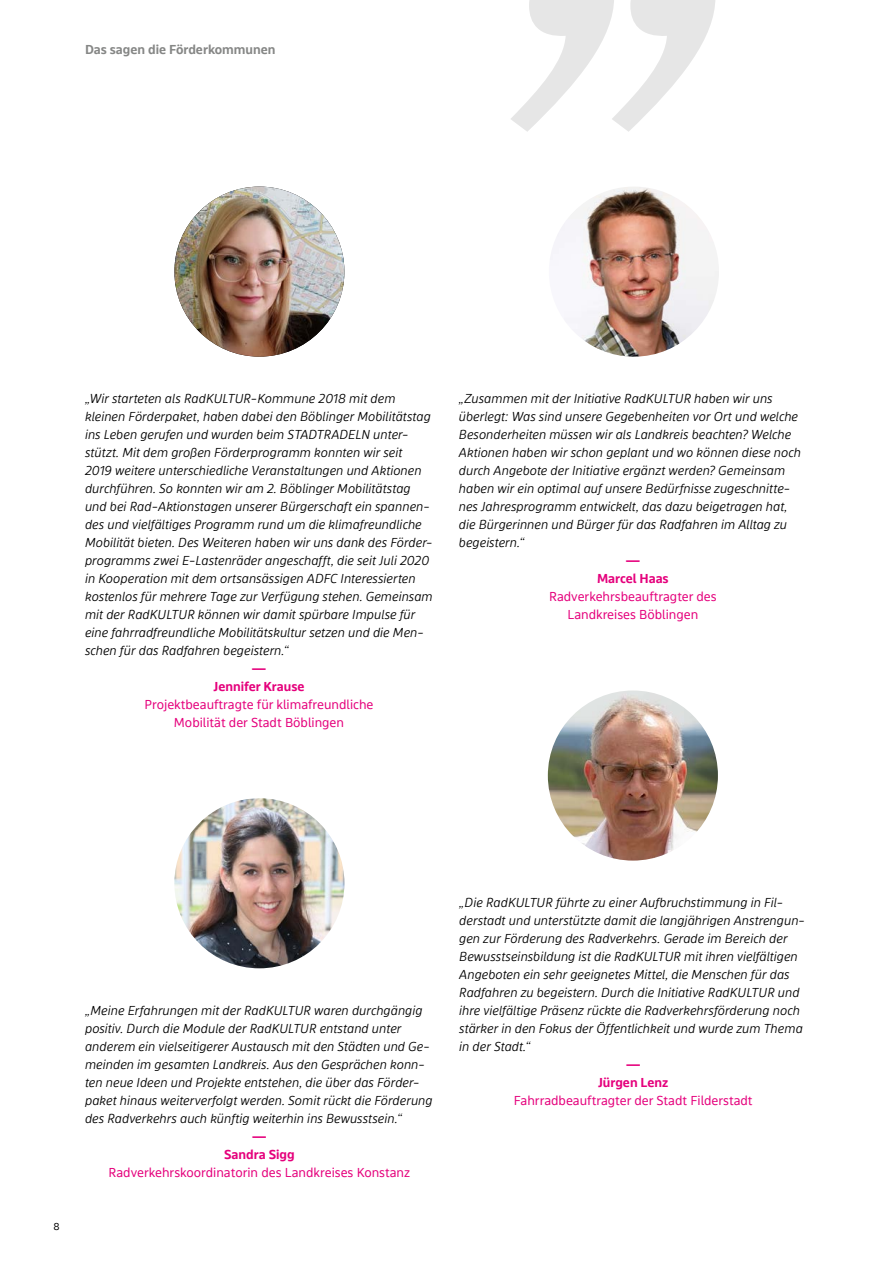
<style>
.page{position:relative;width:893px;height:1263px;background:#fff}
.page>*{position:absolute;margin:0;border:0;box-sizing:border-box;transform-origin:0 0}
.P_-_Zitat{font:italic 300 13.5px/18px "bwegt Display";letter-spacing:.005em;color:#000}
.P_-_Position_Zitatgeber{font:13.5px/18px "bwegt Text";color:#e5007c;text-align:center}
.P_-_Zitatgeber{font:700 13.5px/18px "bwegt Text";color:#e5007c;text-align:center}
.t1{font:700 13.5px "bwegt Text";color:#868786}
.t2{font:10.5px "bwegt Text";color:#000}
</style>
<div class="page">
<img style="left:548px;top:690px;width:170px;height:170px;border-radius:85px">
<img style="left:549px;top:187px;width:170px;height:170px;border-radius:85px">
<img style="left:174px;top:187px;width:170px;height:170px;border-radius:85px">
<img style="left:174px;top:798px;width:170px;height:170px;border-radius:85px">
<svg style="left:511px;top:0;width:204px;height:132px"></svg>
<p class="t1" style="left:85px;top:41px;width:192px">Das sagen die Förderkommunen</p>
<p class="P_-_Zitat" style="left:85px;top:389px;width:349px">„Wir starteten als RadKULTUR-Kommune 2018 mit dem kleinen Förderpaket, haben dabei den Böblinger Mobilitätstag ins Leben gerufen und wurden beim STADTRADELN unter&shy;stützt. Mit dem großen Förderprogramm konnten wir seit<br>2019 weitere unterschiedliche Veranstaltungen und Aktionen durchführen. So konnten wir am 2. Böblinger Mobilitätstag und bei Rad-Aktionstagen unserer Bürgerschaft ein spannen&shy;des und vielfältiges Programm rund um die klimafreundliche Mobilität bieten. Des Weiteren haben wir uns dank des Förder&shy;programms zwei E-Lastenräder angeschafft, die seit Juli 2020 in Kooperation mit dem ortsansässigen ADFC Interessierten kostenlos für mehrere Tage zur Verfügung stehen. Gemeinsam mit der RadKULTUR können wir damit spürbare Impulse für eine fahrradfreundliche Mobilitätskultur setzen und die Men&shy;schen für das Radfahren begeistern.“</p>
<p class="P_-_Zitatgeber" style="left:214px;top:660px;width:92px">—<br>Jennifer Krause</p>
<p class="P_-_Position_Zitatgeber" style="left:145px;top:696px;width:230px">Projektbeauftragte für klimafreundliche<br>Mobilität der Stadt Böblingen</p>
<p class="P_-_Zitat" style="left:459px;top:389px;width:343px">„Zusammen mit der Initiative RadKULTUR haben wir uns überlegt: Was sind unsere Gegebenheiten vor Ort und welche Besonderheiten müssen wir als Landkreis beachten? Welche Aktionen haben wir schon geplant und wo können diese noch durch Angebote der Initiative ergänzt werden? Gemeinsam haben wir ein optimal auf unsere Bedürfnisse zugeschnitte&shy;nes Jahresprogramm entwickelt, das dazu beigetragen hat, die Bürgerinnen und Bürger für das Radfahren im Alltag zu begeistern.“</p>
<p class="P_-_Zitatgeber" style="left:597px;top:552px;width:73px">—<br>Marcel Haas</p>
<p class="P_-_Position_Zitatgeber" style="left:549px;top:588px;width:169px">Radverkehrsbeauftragter des<br>Landkreises Böblingen</p>
<p class="t2" style="left:53px;top:1220px;width:8px">8</p>
<p class="P_-_Zitat" style="left:85px;top:1001px;width:349px">„Meine Erfahrungen mit der RadKULTUR waren durchgängig positiv. Durch die Module der RadKULTUR entstand unter anderem ein vielseitigerer Austausch mit den Städten und Ge&shy;meinden im gesamten Landkreis. Aus den Gesprächen konn&shy;ten neue Ideen und Projekte entstehen, die über das Förder&shy;paket hinaus weiterverfolgt werden. Somit rückt die Förderung des Radverkehrs auch künftig weiterhin ins Bewusstsein.“</p>
<p class="P_-_Zitatgeber" style="left:224px;top:1128px;width:72px">—<br>Sandra Sigg</p>
<p class="P_-_Position_Zitatgeber" style="left:109px;top:1164px;width:303px">Radverkehrskoordinatorin des Landkreises Konstanz</p>
<p class="P_-_Zitat" style="left:459px;top:893px;width:347px">„Die RadKULTUR führte zu einer Aufbruchstimmung in Fil&shy;derstadt und unterstützte damit die langjährigen Anstrengun&shy;gen zur Förderung des Radverkehrs. Gerade im Bereich der Bewusstseinsbildung ist die RadKULTUR mit ihren vielfältigen Angeboten ein sehr geeignetes Mittel, die Menschen für das Radfahren zu begeistern. Durch die Initiative RadKULTUR und ihre vielfältige Präsenz rückte die Radverkehrsförderung noch stärker in den Fokus der Öffentlichkeit und wurde zum Thema in der Stadt.“</p>
<p class="P_-_Zitatgeber" style="left:598px;top:1056px;width:72px">—<br>Jürgen Lenz</p>
<p class="P_-_Position_Zitatgeber" style="left:514px;top:1092px;width:240px">Fahrradbeauftragter der Stadt Filderstadt</p>
</div>
